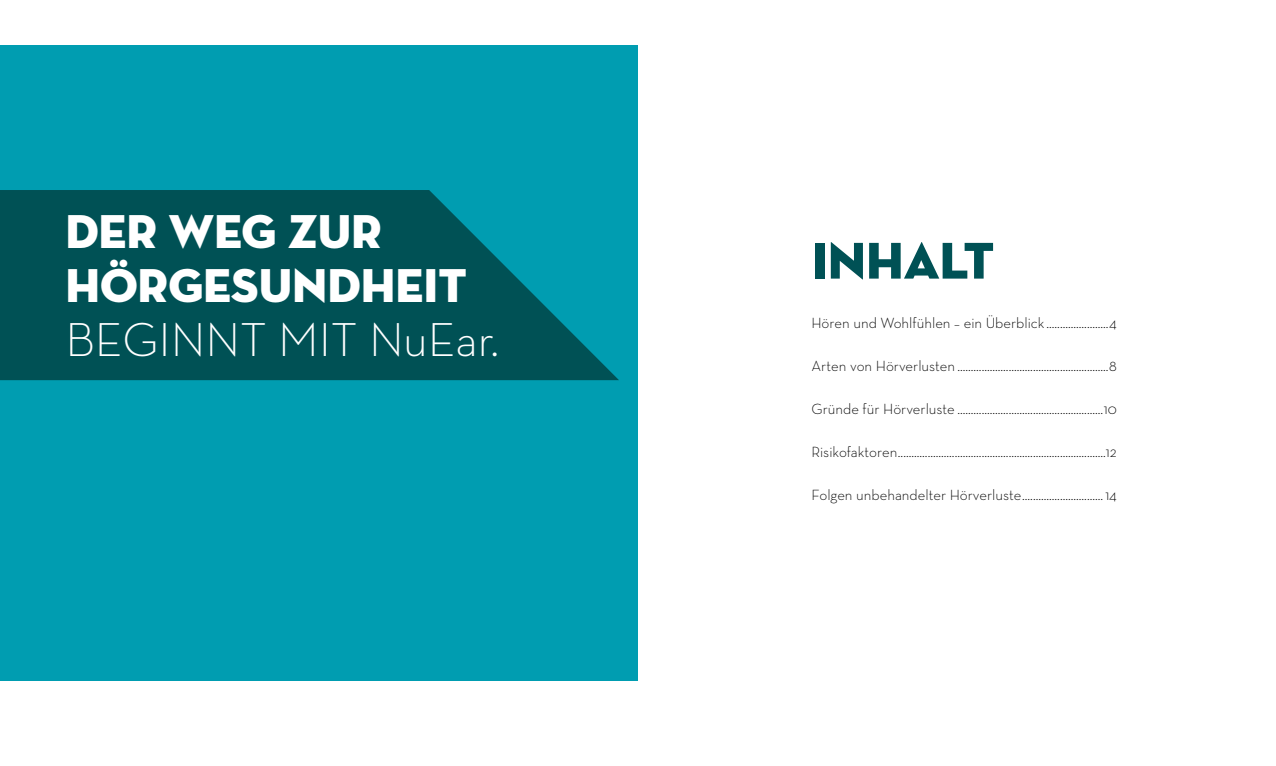
<style>
.page{position:relative;width:1276px;height:766px;background:#fff}
.page>*{position:absolute;margin:0;border:0;box-sizing:border-box;transform-origin:0 0}
.t1{font:52.5px "Neutraface Display Titling";color:#005155}
.t2{font:48.3px/53.7px "Neutraface Display Titling";color:#fff}
.t3{font:300 48.3px "Neutraface Text";color:#fff}
.t4{font:300 15px "Neutraface Text";color:#000}
</style>
<div class="page">
<div style="left:0;top:46px;width:638px;height:634px;background:#009db1"></div>
<svg style="left:0;top:190px;width:619px;height:190px;fill:#005155"></svg>
<h2 class="t2" style="left:65px;top:205px;width:403px">DER WEG ZUR<br>HÖRGESUNDHEIT</h2>
<h2 class="t3" style="left:65px;top:309px;width:435px">BEGINNT MIT NuEar.</h2>
<h1 class="t1" style="left:811px;top:228px;width:184px">INHALT</h1>
<p class="t4" style="left:811px;top:313px;width:307px">Hören und Wohlfühlen – ein Überblick .......................4</p>
<p class="t4" style="left:811px;top:356px;width:307px">Arten von Hörverlusten ........................................................8</p>
<p class="t4" style="left:811px;top:399px;width:307px">Gründe für Hörverluste ......................................................10</p>
<p class="t4" style="left:811px;top:442px;width:307px">Risikofaktoren.............................................................................12</p>
<p class="t4" style="left:811px;top:485px;width:307px">Folgen unbehandelter Hörverluste.............................. 14</p>
</div>
